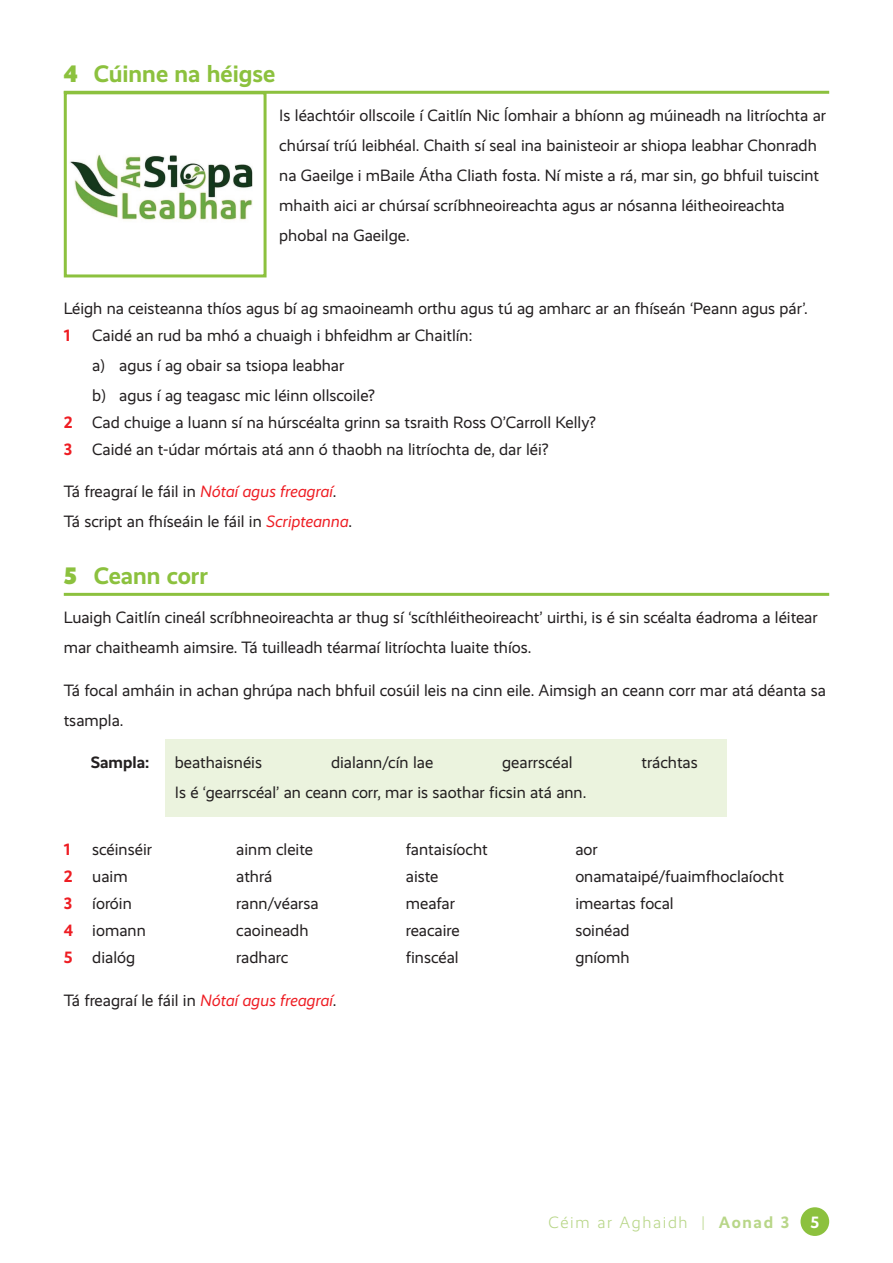
<style>
.page{position:relative;width:893px;height:1263px;background:#fff}
.page>*{position:absolute;margin:0;border:0;box-sizing:border-box;transform-origin:0 0}
.Hd_01{font:700 24px "Realist";color:#8cc13e}
.Body_Copy_-3pt{font:16.5px/30px "Realist";color:#231f20}
.Body_Copy_3pt{font:16.5px/30px "Realist";color:#231f20}
.t1{font:300 16.5px "Realist";letter-spacing:.1em;color:#b8d688}
.t2{font:700 16.5px "Realist";color:#231f20}
.t3{font:700 16.5px "Realist";color:#ee1d23}
.t4{font:700 16.5px "Realist";color:#fff}
.s1{font-weight:900}
.s2{font-weight:700;color:#ee1d23}
.s3{font-style:italic;color:#ee1d23}
.s4{font-weight:700}
</style>
<div class="page">
<div style="left:800px;top:1207px;width:29px;height:29px;background:#8cc13e;border-radius:50%"></div>
<div style="left:165px;top:739px;width:562px;height:78px;background:#ebf3de"></div>
<hr style="left:64px;top:91px;width:765px;height:3px;background:#8cc13e">
<hr style="left:64px;top:593px;width:765px;height:3px;background:#8cc13e">
<img style="left:70px;top:154px;width:183px;height:66px">
<div style="left:64px;top:91px;width:203px;height:186px;border:3px solid #8cc13e"></div>
<p class="Hd_01" style="left:64px;top:60px;width:213px"><span class="s1">4</span> Cúinne na héigse</p>
<p class="Body_Copy_-3pt" style="left:279px;top:100px;width:548px">Is léachtóir ollscoile í Caitlín Nic Íomhair a bhíonn ag múineadh na litríochta ar chúrsaí tríú leibhéal. Chaith sí seal ina bainisteoir ar shiopa leabhar Chonradh na Gaeilge i mBaile Átha Cliath fosta. Ní miste a rá, mar sin, go bhfuil tuiscint mhaith aici ar chúrsaí scríbhneoireachta agus ar nósanna léitheoireachta phobal na Gaeilge.</p>
<p class="Body_Copy_-3pt" style="left:64px;top:293px;width:746px">Léigh na ceisteanna thíos agus bí ag smaoineamh orthu agus tú ag amharc ar an fhíseán ‘Peann agus pár’.</p>
<p class="t3" style="left:64px;top:325px;width:8px">1</p>
<p class="Body_Copy_-3pt" style="left:92px;top:320px;width:382px">Caidé an rud ba mhó a chuaigh i bhfeidhm ar Chaitlín:</p>
<p class="Body_Copy_-3pt" style="left:92px;top:350px;width:254px">a) agus í ag obair sa tsiopa leabhar</p>
<p class="Body_Copy_-3pt" style="left:92px;top:380px;width:284px">b) agus í ag teagasc mic léinn ollscoile?</p>
<p class="Body_Copy_-3pt" style="left:64px;top:407px;width:533px"><span class="s2">2</span> Cad chuige a luann sí na húrscéalta grinn sa tsraith Ross O’Carroll Kelly?</p>
<p class="Body_Copy_-3pt" style="left:64px;top:434px;width:486px"><span class="s2">3</span> Caidé an t-údar mórtais atá ann ó thaobh na litríochta de, dar léi?</p>
<p class="Body_Copy_-3pt" style="left:64px;top:477px;width:274px">Tá freagraí le fáil in <span class="s3">Nótaí agus freagraí</span>.</p>
<p class="Body_Copy_-3pt" style="left:64px;top:507px;width:290px">Tá script an fhíseáin le fáil in <span class="s3">Scripteanna</span>.</p>
<p class="Hd_01" style="left:64px;top:562px;width:146px"><span class="s1">5</span> Ceann corr</p>
<p class="Body_Copy_-3pt" style="left:64px;top:602px;width:755px">Luaigh Caitlín cineál scríbhneoireachta ar thug sí ‘scíthléitheoireacht’ uirthi, is é sin scéalta éadroma a léitear mar chaitheamh aimsire. Tá tuilleadh téarmaí litríochta luaite thíos.</p>
<p class="Body_Copy_3pt" style="left:64px;top:675px;width:764px">Tá focal amháin in achan ghrúpa nach bhfuil cosúil leis na cinn eile. Aimsigh an ceann corr mar atá déanta sa tsampla.</p>
<p class="t2" style="left:91px;top:753px;width:60px">Sampla:</p>
<p class="Body_Copy_-3pt" style="left:175px;top:748px;width:89px">beathaisnéis</p>
<p class="Body_Copy_-3pt" style="left:331px;top:748px;width:104px">dialann/cín lae</p>
<p class="Body_Copy_-3pt" style="left:502px;top:748px;width:72px">gearrscéal</p>
<p class="Body_Copy_-3pt" style="left:642px;top:748px;width:58px">tráchtas</p>
<p class="Body_Copy_-3pt" style="left:175px;top:778px;width:413px">Is é ‘gearrscéal’ an ceann corr, mar is saothar ficsin atá ann.</p>
<p class="t3" style="left:64px;top:840px;width:8px">1</p>
<p class="Body_Copy_-3pt" style="left:92px;top:835px;width:61px">scéinséir</p>
<p class="Body_Copy_-3pt" style="left:236px;top:835px;width:78px">ainm cleite</p>
<p class="Body_Copy_-3pt" style="left:406px;top:835px;width:83px">fantaisíocht</p>
<p class="Body_Copy_-3pt" style="left:575px;top:835px;width:24px">aor</p>
<p class="Body_Copy_-3pt" style="left:64px;top:862px;width:65px"><span class="s2">2</span> uaim</p>
<p class="Body_Copy_-3pt" style="left:236px;top:862px;width:38px">athrá</p>
<p class="Body_Copy_-3pt" style="left:406px;top:862px;width:34px">aiste</p>
<p class="Body_Copy_-3pt" style="left:575px;top:862px;width:210px">onamataipé/fuaimfhoclaíocht</p>
<p class="Body_Copy_-3pt" style="left:64px;top:889px;width:70px"><span class="s2">3</span> íoróin</p>
<p class="Body_Copy_-3pt" style="left:236px;top:889px;width:84px">rann/véarsa</p>
<p class="Body_Copy_-3pt" style="left:406px;top:889px;width:51px">meafar</p>
<p class="Body_Copy_-3pt" style="left:575px;top:889px;width:100px">imeartas focal</p>
<p class="Body_Copy_-3pt" style="left:64px;top:916px;width:84px"><span class="s2">4</span> iomann</p>
<p class="Body_Copy_-3pt" style="left:236px;top:916px;width:74px">caoineadh</p>
<p class="Body_Copy_-3pt" style="left:406px;top:916px;width:55px">reacaire</p>
<p class="Body_Copy_-3pt" style="left:575px;top:916px;width:56px">soinéad</p>
<p class="Body_Copy_-3pt" style="left:64px;top:943px;width:73px"><span class="s2">5</span> dialóg</p>
<p class="Body_Copy_-3pt" style="left:236px;top:943px;width:54px">radharc</p>
<p class="Body_Copy_-3pt" style="left:406px;top:943px;width:54px">finscéal</p>
<p class="Body_Copy_-3pt" style="left:575px;top:943px;width:56px">gníomh</p>
<p class="Body_Copy_-3pt" style="left:64px;top:986px;width:274px">Tá freagraí le fáil in <span class="s3">Nótaí agus freagraí</span>.</p>
<p class="t1" style="left:549px;top:1213px;width:242px">Céim ar Aghaidh | <span class="s4">Aonad 3</span></p>
<p class="t4" style="left:810px;top:1213px;width:10px">5</p>
</div>
